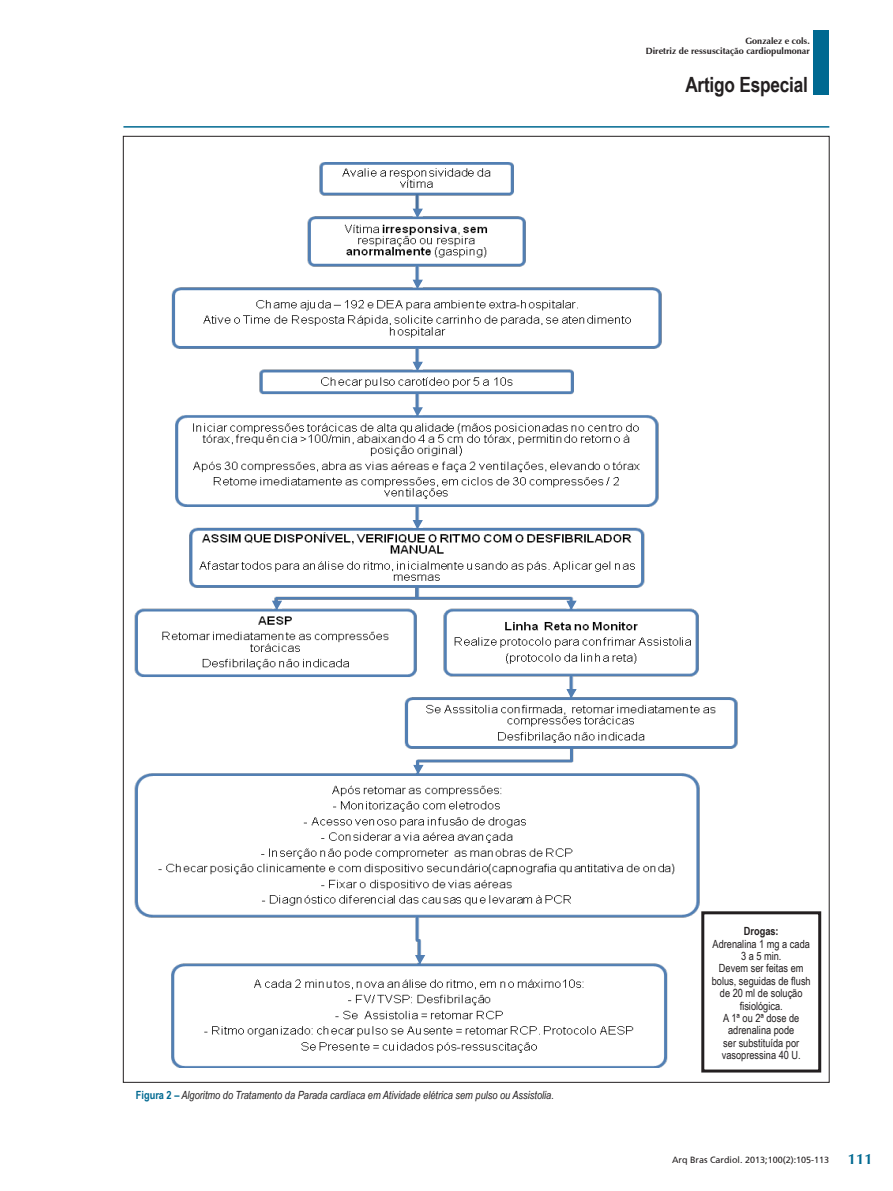
<style>
.page{position:relative;width:893px;height:1191px;background:#fff}
.page>*{position:absolute;margin:0;border:0;box-sizing:border-box;transform-origin:0 0}
.t1{font:700 21px "Arial Narrow";letter-spacing:-.01em;color:#231f20}
.t2{font:700 15px "Zapf Humanist 601 BT";color:#006991}
.t3{font:11.25px/12.3px "Arial Narrow";color:#231f20;text-align:center}
._05_-_LEGENDA_TABELA{font:italic 11.25px "Arial Narrow";color:#231f20}
.t4{font:700 11.25px "Arial Narrow";color:#231f20}
.t5{font:700 9px "Zapf Humanist 601 BT";color:#231f20}
.t6{font:9px "Frutiger";color:#231f20}
.s1{font-weight:700;font-style:normal;color:#006991}
</style>
<div class="page">
<hr style="left:123px;top:126px;width:706px;height:2px;background:#006991">
<div style="left:813px;top:30px;width:16px;height:64px;background:#006991"></div>
<img style="left:135px;top:162px;width:603px;height:905px">
<div style="left:701px;top:911px;width:120px;height:161px;border:3px solid #231f20"></div>
<div style="left:526px;top:818px;width:5px;height:10px;background:#fff"></div>
<svg style="left:411px;top:208px;width:13px;height:11px"></svg>
<svg style="left:411px;top:279px;width:13px;height:11px"></svg>
<svg style="left:411px;top:361px;width:13px;height:11px"></svg>
<svg style="left:411px;top:406px;width:13px;height:11px"></svg>
<svg style="left:411px;top:519px;width:13px;height:11px"></svg>
<svg style="left:271px;top:600px;width:12px;height:10px"></svg>
<svg style="left:565px;top:600px;width:13px;height:10px"></svg>
<svg style="left:565px;top:688px;width:13px;height:11px"></svg>
<svg style="left:412px;top:764px;width:13px;height:11px"></svg>
<svg style="left:414px;top:954px;width:13px;height:11px"></svg>
<p class="t5" style="left:745px;top:35px;width:66px">Gonzalez e cols.</p>
<p class="t5" style="left:646px;top:46px;width:166px">Diretriz de ressuscitação cardiopulmonar</p>
<h1 class="t1" style="left:685px;top:69px;width:124px">Artigo Especial</h1>
<p class="_05_-_LEGENDA_TABELA" style="left:136px;top:1087px;width:420px"><span class="s1">Figura 2 –</span> Algoritmo do Tratamento da Parada cardíaca em Atividade elétrica sem pulso ou Assistolia.</p>
<p class="t4" style="left:744px;top:922px;width:36px">Drogas:</p>
<p class="t3" style="left:712px;top:937px;width:99px">Adrenalina 1 mg a cada<br>3 a 5 min.</p>
<p class="t3" style="left:712px;top:962px;width:100px">Devem ser feitas em bolus, seguidas de flush de 20 ml de solução fisiológica.</p>
<p class="t3" style="left:722px;top:1011px;width:80px">A 1ª ou 2ª dose de adrenalina pode ser substituída por vasopressina 40 U.</p>
<p class="t6" style="left:672px;top:1154px;width:159px">Arq Bras Cardiol. 2013;100(2):105-113</p>
<h2 class="t2" style="left:848px;top:1149px;width:26px">111</h2>
</div>
